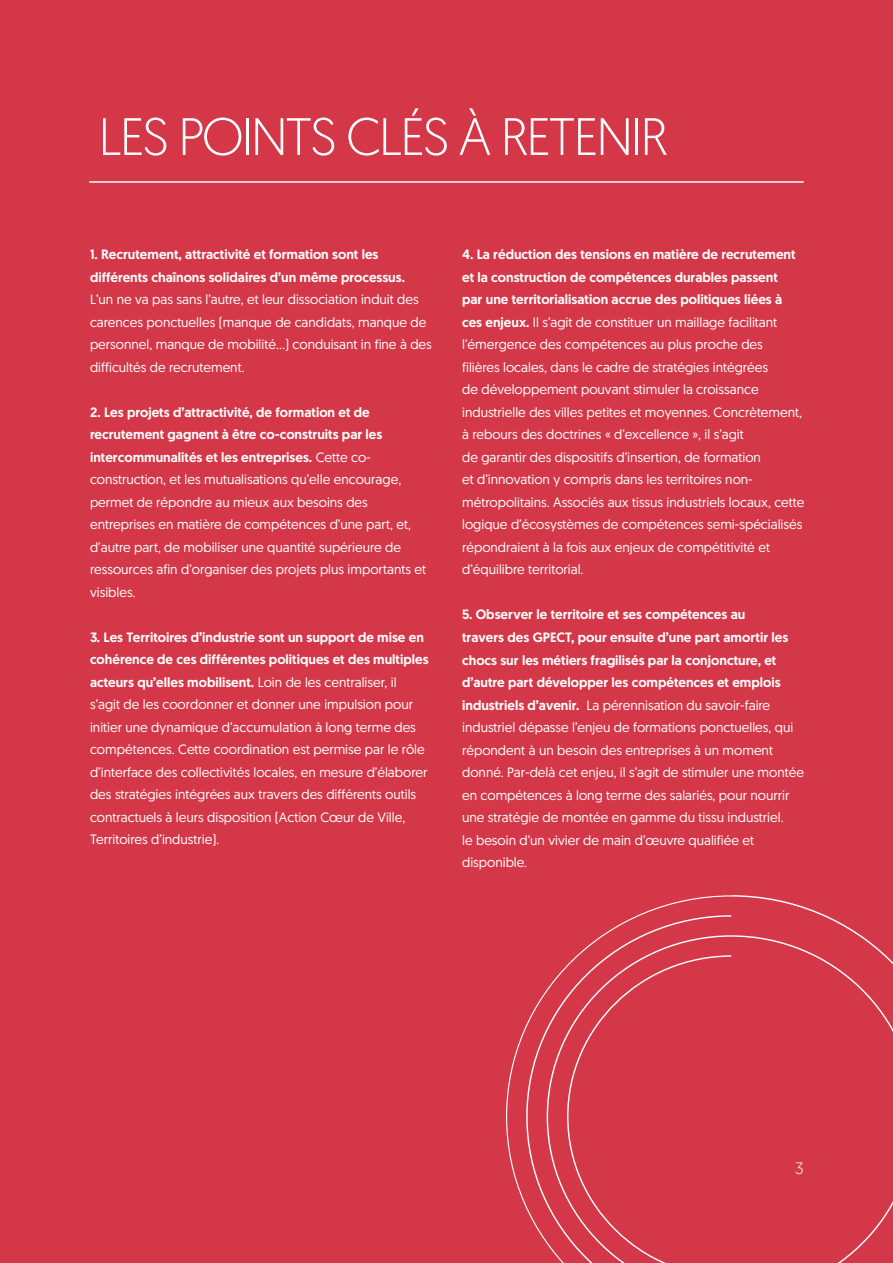
<style>
.page{position:relative;width:893px;height:1263px;background:#d43748}
.page>*{position:absolute;margin:0;border:0;box-sizing:border-box;transform-origin:0 0}
.t1{font:300 52.5px "Geomanist";letter-spacing:-.04em;color:#fff}
.t2{font:300 16.5px "Geomanist";color:#fff}
.t3{font:13.5px/22.5px "Geomanist";color:#fff}
.t4{font:500 13.5px/22.5px "Geomanist";color:#fff}
.s1{font-weight:500}
</style>
<div class="page">
<hr style="left:89px;top:181px;width:715px;height:2px;background:#fff">
<svg style="left:732px;top:895px;width:127px;height:39px"></svg>
<svg style="left:733px;top:934px;width:160px;height:329px"></svg>
<svg style="left:506px;top:895px;width:226px;height:311px"></svg>
<svg style="left:525px;top:914px;width:208px;height:329px"></svg>
<svg style="left:546px;top:934px;width:187px;height:329px"></svg>
<svg style="left:566px;top:955px;width:167px;height:308px"></svg>
<h1 class="t1" style="left:99px;top:103px;width:571px">LES POINTS CLÉS À RETENIR</h1>
<p class="t4" style="left:90px;top:243px;width:316px">1. Recrutement, attractivité et formation sont les différents chaînons solidaires d’un même processus.</p>
<p class="t3" style="left:90px;top:288px;width:343px">L’un ne va pas sans l’autre, et leur dissociation induit des carences ponctuelles (manque de candidats, manque de personnel, manque de mobilité...) conduisant in fine à des difficultés de recrutement.</p>
<p class="t3" style="left:90px;top:400px;width:338px"><span class="s1">2. Les projets d’attractivité, de formation et de recrutement gagnent à être co-construits par les intercommunalités et les entreprises.</span> Cette co&shy;construction, et les mutualisations qu’elle encourage, permet de répondre au mieux aux besoins des entreprises en matière de compétences d’une part, et, d’autre part, de mobiliser une quantité supérieure de ressources afin d’organiser des projets plus importants et visibles.</p>
<p class="t3" style="left:90px;top:625px;width:340px"><span class="s1">3. Les Territoires d’industrie sont un support de mise en cohérence de ces différentes politiques et des multiples acteurs qu’elles mobilisent.</span> Loin de les centraliser, il s’agit de les coordonner et donner une impulsion pour initier une dynamique d’accumulation à long terme des compétences. Cette coordination est permise par le rôle d’interface des collectivités locales, en mesure d’élaborer des stratégies intégrées aux travers des différents outils contractuels à leurs disposition (Action Cœur de Ville, Territoires d’industrie).</p>
<p class="t3" style="left:462px;top:243px;width:344px"><span class="s1">4. La réduction des tensions en matière de recrutement et la construction de compétences durables passent<br>par une territorialisation accrue des politiques liées à ces enjeux.</span> Il s’agit de constituer un maillage facilitant l’émergence des compétences au plus proche des<br>filières locales, dans le cadre de stratégies intégrées<br>de développement pouvant stimuler la croissance industrielle des villes petites et moyennes. Concrètement, à rebours des doctrines « d’excellence », il s’agit<br>de garantir des dispositifs d’insertion, de formation<br>et d’innovation y compris dans les territoires non&shy;métropolitains. Associés aux tissus industriels locaux, cette logique d’écosystèmes de compétences semi-spécialisés répondraient à la fois aux enjeux de compétitivité et d’équilibre territorial.</p>
<p class="t3" style="left:462px;top:603px;width:343px"><span class="s1">5. Observer le territoire et ses compétences au<br>travers des GPECT, pour ensuite d’une part amortir les chocs sur les métiers fragilisés par la conjoncture, et d’autre part développer les compétences et emplois industriels d’avenir.</span> La pérennisation du savoir-faire industriel dépasse l’enjeu de formations ponctuelles, qui répondent à un besoin des entreprises à un moment donné. Par-delà cet enjeu, il s’agit de stimuler une montée en compétences à long terme des salariés, pour nourrir une stratégie de montée en gamme du tissu industriel.<br>le besoin d’un vivier de main d’œuvre qualifiée et disponible.</p>
<p class="t2" style="left:795px;top:1157px;width:10px">3</p>
</div>
